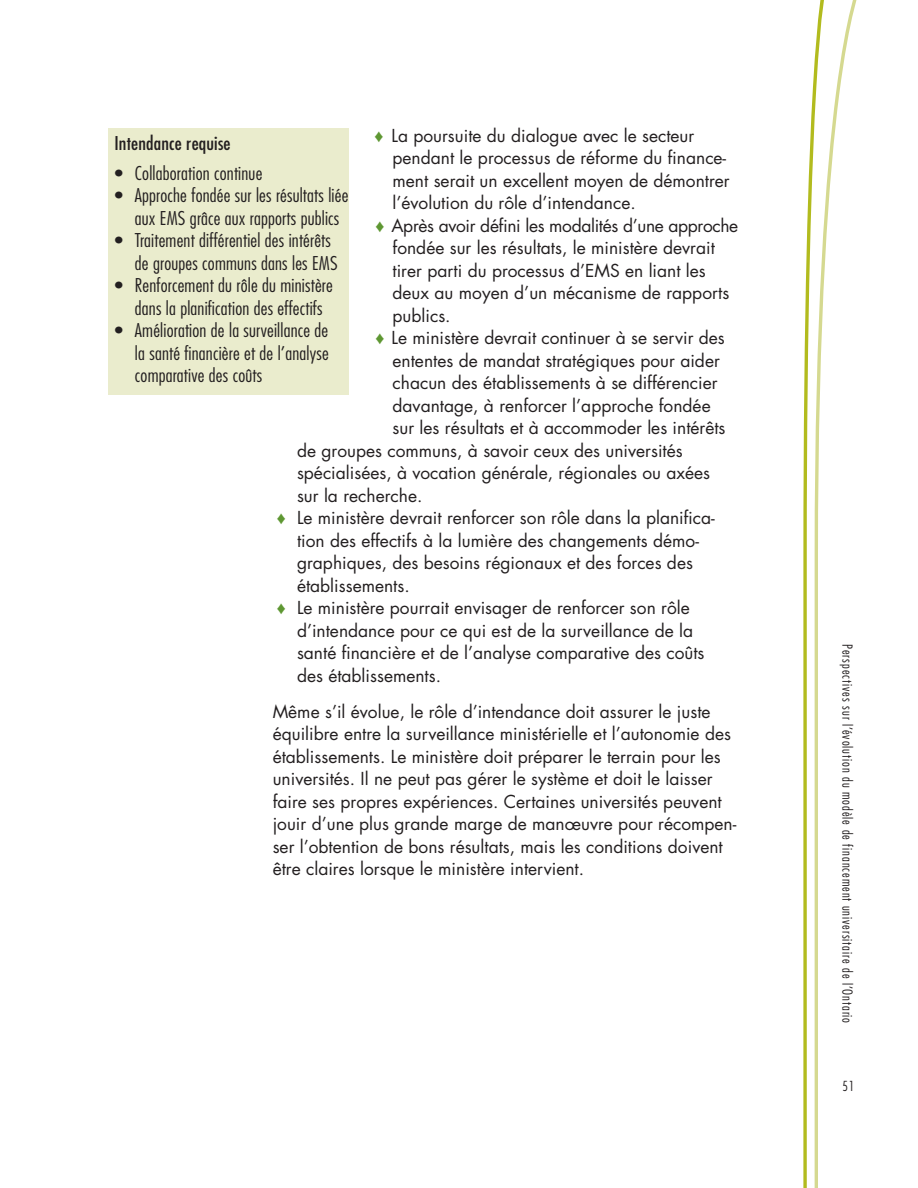
<style>
.page{position:relative;width:918px;height:1188px;background:#fff}
.page>*{position:absolute;margin:0;border:0;box-sizing:border-box;transform-origin:0 0}
.t1{font:300 condensed 18.6px/22.5px "Futura";letter-spacing:.01em;color:#231f20;text-align:center;scale:1.05 1}
.t2{font:condensed 18.6px "Futura";letter-spacing:.01em;color:#231f20;scale:1.05 1}
.t3{font:17.4px/22.5px "Futura";color:#231f20}
.t4{font:300 condensed 13.5px "Futura";letter-spacing:.07em;color:#231f20}
.s1{color:#5e9732}
</style>
<div class="page">
<svg style="left:803px;top:56px;width:12px;height:1132px"></svg>
<svg style="left:815px;top:0;width:42px;height:1188px"></svg>
<div style="left:108px;top:128px;width:240px;height:267px;background:#eaeccd"></div>
<p class="t3" style="left:393px;top:124px;width:339px;text-indent:-18px"><span class="s1">♦</span> La poursuite du dialogue avec le secteur pendant le processus de réforme du finance&shy;ment serait un excellent moyen de démontrer l’évolution du rôle d’intendance.</p>
<p class="t3" style="left:393px;top:214px;width:347px;text-indent:-17px"><span class="s1">♦</span> Après avoir défini les modalités d’une approche fondée sur les résultats, le ministère devrait tirer parti du processus d’EMS en liant les deux au moyen d’un mécanisme de rapports publics.</p>
<p class="t3" style="left:375px;top:326px;width:351px"><span class="s1">♦</span> Le ministère devrait continuer à se servir des</p>
<p class="t3" style="left:393px;top:349px;width:329px">ententes de mandat stratégiques pour aider</p>
<p class="t3" style="left:393px;top:371px;width:327px">chacun des établissements à se différencier</p>
<p class="t3" style="left:393px;top:394px;width:320px">davantage, à renforcer l’approche fondée</p>
<p class="t3" style="left:393px;top:416px;width:335px">sur les résultats et à accommoder les intérêts</p>
<p class="t3" style="left:297px;top:439px;width:387px">de groupes communs, à savoir ceux des universités</p>
<p class="t3" style="left:297px;top:461px;width:415px">spécialisées, à vocation générale, régionales ou axées</p>
<p class="t3" style="left:297px;top:484px;width:127px">sur la recherche.</p>
<p class="t3" style="left:297px;top:506px;width:419px;text-indent:-20px"><span class="s1">♦</span> Le ministère devrait renforcer son rôle dans la planifica&shy;tion des effectifs à la lumière des changements démo&shy;graphiques, des besoins régionaux et des forces des établissements.</p>
<p class="t3" style="left:297px;top:596px;width:409px;text-indent:-20px"><span class="s1">♦</span> Le ministère pourrait envisager de renforcer son rôle d’intendance pour ce qui est de la surveillance de la santé financière et de l’analyse comparative des coûts des établissements.</p>
<p class="t3" style="left:273px;top:700px;width:465px">Même s’il évolue, le rôle d’intendance doit assurer le juste équilibre entre la surveillance ministérielle et l’autonomie des établissements. Le ministère doit préparer le terrain pour les universités. Il ne peut pas gérer le système et doit le laisser faire ses propres expériences. Certaines universités peuvent jouir d’une plus grande marge de manœuvre pour récompen&shy;ser l’obtention de bons résultats, mais les conditions doivent être claires lorsque le ministère intervient.</p>
<p class="t2" style="left:114px;top:132px;width:112px">Intendance requise</p>
<p class="t1" style="left:115px;top:161px;width:142px">• Collaboration continue</p>
<p class="t1" style="left:115px;top:184px;width:224px">• Approche fondée sur les résultats liée aux EMS grâce aux rapports publics</p>
<p class="t1" style="left:135px;top:229px;width:195px;text-align:left;text-indent:-20px">• Traitement différentiel des intérêts de groupes communs dans les EMS</p>
<p class="t1" style="left:115px;top:274px;width:209px">• Renforcement du rôle du ministère dans la planification des effectifs</p>
<p class="t1" style="left:135px;top:319px;width:186px;text-align:justify;text-indent:-20px">• Amélioration de la surveillance de la santé financière et de l’analyse comparative des coûts</p>
<p class="t4" style="left:856px;top:644px;width:380px;rotate:90deg">Perspectives sur l’évolution du modèle de financement universitaire de l’Ontario</p>
<p class="t4" style="left:842px;top:1077px;width:14px">51</p>
</div>
